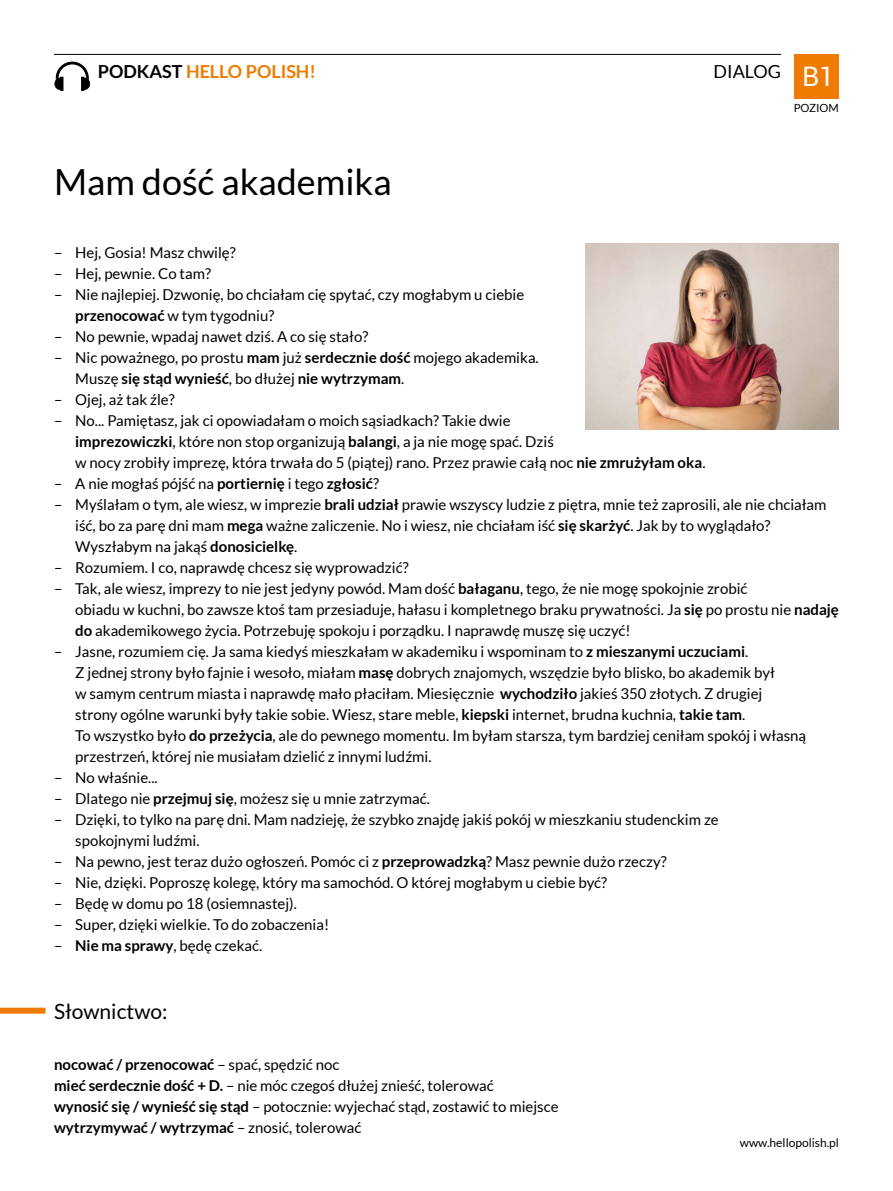
<style>
.page{position:relative;width:893px;height:1191px;background:#fff}
.page>*{position:absolute;margin:0;border:0;box-sizing:border-box;transform-origin:0 0}
.h_tekst{font:36px "Lato";color:#000}
.t1{font:27px "Roboto";color:#fff}
.h_slownictwo{font:21px "Lato";color:#000}
.t2{font:700 18px "Lato";color:#ef7c00}
.t3{font:18px "Lato";color:#000}
.dialog{font:15px/21px "Lato";color:#000}
.body{font:15px "Lato";color:#000}
.body-2{font:700 15px "Lato";color:#000}
.t4{font:12px "Lato";color:#000}
.t5{font:11.25px "Lato";color:#000}
.s1{color:#000}
.s2{font-weight:700}
.s3{font-weight:400}
</style>
<div class="page">
<hr style="left:54px;top:54px;width:727px;height:1px;background:#000">
<div style="left:794px;top:54px;width:45px;height:45px;background:#ef7c00"></div>
<svg style="left:54px;top:61px;width:36px;height:30px"></svg>
<div style="left:0;top:1007px;width:45px;height:6px;background:#ef7c00"></div>
<img style="left:586px;top:244px;width:253px;height:185px">
<p class="t3" style="left:714px;top:61px;width:69px">DIALOG</p>
<p class="t2" style="left:98px;top:61px;width:220px"><span class="s1">PODKAST</span> HELLO POLISH!</p>
<p class="t1" style="left:802px;top:58px;width:34px">B1</p>
<p class="t5" style="left:794px;top:101px;width:47px">POZIOM</p>
<p class="h_tekst" style="left:54px;top:161px;width:339px">Mam dość akademika</p>
<p class="dialog" style="left:54px;top:242px;width:183px">– Hej, Gosia! Masz chwilę?</p>
<p class="dialog" style="left:54px;top:263px;width:159px">– Hej, pewnie. Co tam?</p>
<p class="dialog" style="left:75px;top:284px;width:450px;text-indent:-21px">– Nie najlepiej. Dzwonię, bo chciałam cię spytać, czy mogłabym u ciebie <span class="s2">przenocować</span> w tym tygodniu?</p>
<p class="dialog" style="left:54px;top:326px;width:316px">– No pewnie, wpadaj nawet dziś. A co się stało?</p>
<p class="dialog" style="left:75px;top:347px;width:465px;text-indent:-21px">– Nic poważnego, po prostu <span class="s2">mam</span> już <span class="s2">serdecznie dość</span> mojego akademika.<br>Muszę <span class="s2">się stąd wynieść</span>, bo dłużej <span class="s2">nie wytrzymam</span>.</p>
<p class="dialog" style="left:54px;top:389px;width:122px">– Ojej, aż tak źle?</p>
<p class="dialog" style="left:75px;top:410px;width:632px;text-indent:-21px">– No... Pamiętasz, jak ci opowiadałam o moich sąsiadkach? Takie dwie<br><span class="s2">imprezowiczki</span>, które non stop organizują <span class="s2">balangi</span>, a ja nie mogę spać. Dziś<br>w nocy zrobiły imprezę, która trwała do 5 (piątej) rano. Przez prawie całą noc <span class="s2">nie zmrużyłam oka</span>.</p>
<p class="dialog" style="left:54px;top:473px;width:327px">– A nie mogłaś pójść na <span class="s2">portiernię</span> i tego <span class="s2">zgłosić</span>?</p>
<p class="dialog" style="left:75px;top:494px;width:753px;text-indent:-21px">– Myślałam o tym, ale wiesz, w imprezie <span class="s2">brali udział</span> prawie wszyscy ludzie z piętra, mnie też zaprosili, ale nie chciałam iść, bo za parę dni mam <span class="s2">mega</span> ważne zaliczenie. No i wiesz, nie chciałam iść <span class="s2">się skarżyć</span>. Jak by to wyglądało?<br>Wyszłabym na jakąś <span class="s2">donosicielkę</span>.</p>
<p class="dialog" style="left:54px;top:557px;width:356px">– Rozumiem. I co, naprawdę chcesz się wyprowadzić?</p>
<p class="dialog" style="left:75px;top:578px;width:765px;text-indent:-21px">– Tak, ale wiesz, imprezy to nie jest jedyny powód. Mam dość <span class="s2">bałaganu</span>, tego, że nie mogę spokojnie zrobić<br>obiadu w kuchni, bo zawsze ktoś tam przesiaduje, hałasu i kompletnego braku prywatności. Ja <span class="s2">się</span> po prostu nie <span class="s2">nadaję do</span> akademikowego życia. Potrzebuję spokoju i porządku. I naprawdę muszę się uczyć!</p>
<p class="dialog" style="left:75px;top:641px;width:732px;text-indent:-21px">– Jasne, rozumiem cię. Ja sama kiedyś mieszkałam w akademiku i wspominam to <span class="s2">z mieszanymi uczuciami</span>.<br>Z jednej strony było fajnie i wesoło, miałam <span class="s2">masę</span> dobrych znajomych, wszędzie było blisko, bo akademik był<br>w samym centrum miasta i naprawdę mało płaciłam. Miesięcznie <span class="s2">wychodziło</span> jakieś 350 złotych. Z drugiej strony ogólne warunki były takie sobie. Wiesz, stare meble, <span class="s2">kiepski</span> internet, brudna kuchnia, <span class="s2">takie tam</span>.<br>To wszystko było <span class="s2">do przeżycia</span>, ale do pewnego momentu. Im byłam starsza, tym bardziej ceniłam spokój i własną przestrzeń, której nie musiałam dzielić z innymi ludźmi.</p>
<p class="dialog" style="left:54px;top:767px;width:105px">– No właśnie...</p>
<p class="dialog" style="left:54px;top:788px;width:378px">– Dlatego nie <span class="s2">przejmuj się</span>, możesz się u mnie zatrzymać.</p>
<p class="dialog" style="left:75px;top:809px;width:645px;text-indent:-21px">– Dzięki, to tylko na parę dni. Mam nadzieję, że szybko znajdę jakiś pokój w mieszkaniu studenckim ze spokojnymi ludźmi.</p>
<p class="dialog" style="left:54px;top:851px;width:614px">– Na pewno, jest teraz dużo ogłoszeń. Pomóc ci z <span class="s2">przeprowadzką</span>? Masz pewnie dużo rzeczy?</p>
<p class="dialog" style="left:54px;top:872px;width:555px">– Nie, dzięki. Poproszę kolegę, który ma samochód. O której mogłabym u ciebie być?</p>
<p class="dialog" style="left:54px;top:893px;width:244px">– Będę w domu po 18 (osiemnastej).</p>
<p class="dialog" style="left:54px;top:914px;width:277px">– Super, dzięki wielkie. To do zobaczenia!</p>
<p class="dialog" style="left:54px;top:935px;width:210px">– <span class="s2">Nie ma sprawy</span>, będę czekać.</p>
<p class="h_slownictwo" style="left:54px;top:999px;width:115px">Słownictwo:</p>
<p class="body-2" style="left:54px;top:1056px;width:287px">nocować / przenocować <span class="s3">– spać, spędzić noc</span></p>
<p class="body" style="left:54px;top:1077px;width:441px"><span class="s2">mieć serdecznie dość + D.</span> – nie móc czegoś dłużej znieść, tolerować</p>
<p class="body" style="left:54px;top:1098px;width:506px"><span class="s2">wynosić się / wynieść się stąd</span> – potocznie: wyjechać stąd, zostawić to miejsce</p>
<p class="body-2" style="left:54px;top:1119px;width:309px">wytrzymywać / wytrzymać <span class="s3">– znosić, tolerować</span></p>
<p class="t4" style="left:740px;top:1135px;width:101px">www.hellopolish.pl</p>
</div>
